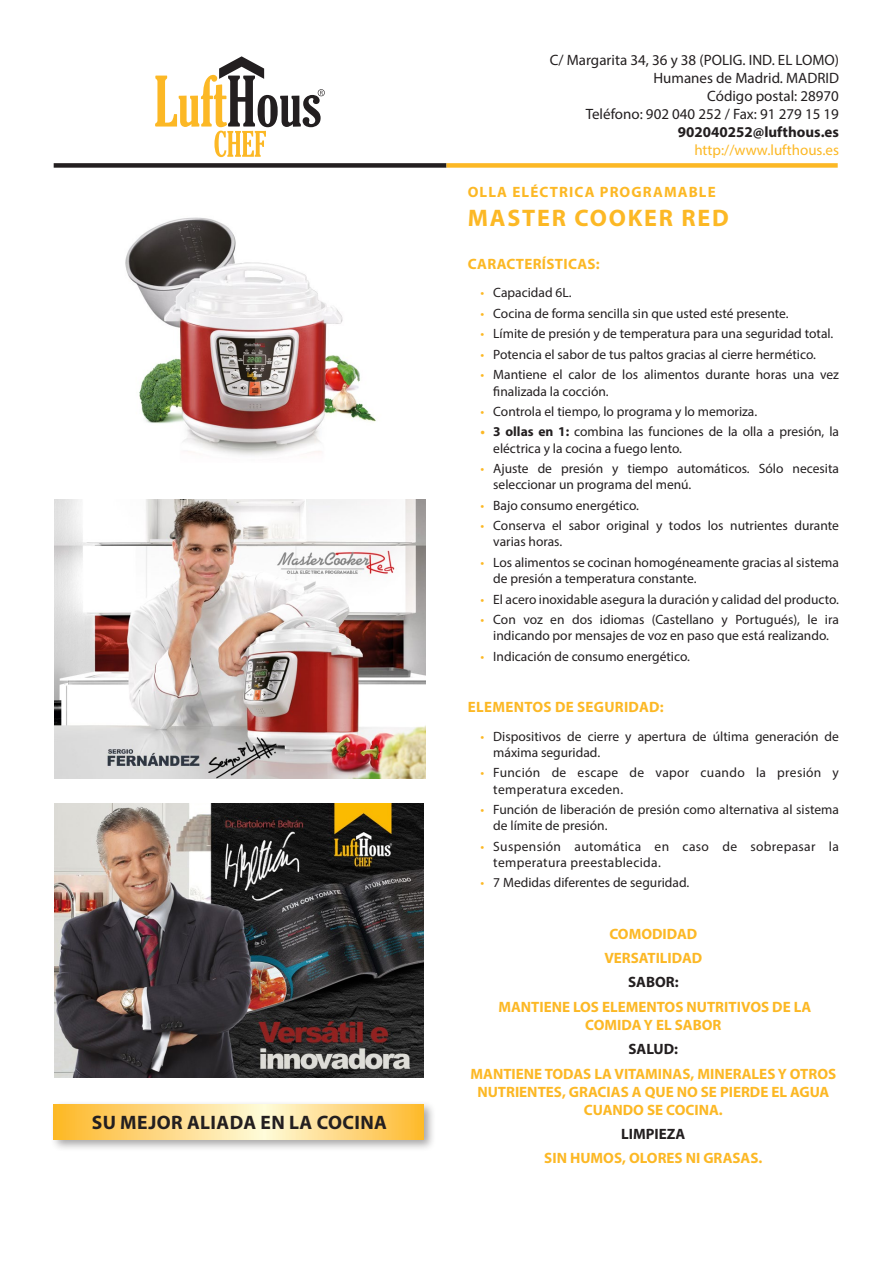
<style>
.page{position:relative;width:893px;height:1263px;background:#fff}
.page>*{position:absolute;margin:0;border:0;box-sizing:border-box;transform-origin:0 0}
.t1{font:700 24px "Myriad Pro";letter-spacing:.075em;color:#fcb825}
.t2{font:700 19.5px "Myriad Pro";letter-spacing:.02em;color:#231f20}
.t3{font:700 15px/18px "Myriad Pro";color:#fcb825;text-align:center}
.t4{font:15px/18px "Myriad Pro";color:#231f20;text-align:right}
.t5{font:700 15px "Myriad Pro";color:#231f20}
.t6{font:700 15px "Myriad Pro";letter-spacing:.02em;color:#fcb825}
.t7{font:700 15px "Myriad Pro";letter-spacing:.075em;color:#fcb825}
.t8{font:15px "Myriad Pro";color:#fcb825}
.t9{font:13.5px/16.2px "Myriad Pro";color:#231f20}
.t10{font:13.5px/16.2px "Myriad Pro";letter-spacing:.025em;color:#231f20}
.s1{color:#fcb825}
.s2{font-weight:700;color:#fcb825}
.s3{font-weight:700}
</style>
<div class="page">
<img style="left:125px;top:217px;width:251px;height:238px">
<img style="left:54px;top:499px;width:372px;height:279px">
<div style="left:54px;top:163px;width:392px;height:5px;background:#231f20"></div>
<div style="left:446px;top:163px;width:392px;height:5px;background:#fcb825"></div>
<div style="left:50px;top:1100px;width:386px;height:53px;background:#231f20;opacity:.4"></div>
<svg style="left:54px;top:1104px;width:369px;height:36px;background:#fed882"></svg>
<img style="left:54px;top:803px;width:370px;height:274px">
<svg style="left:155px;top:56px;width:170px;height:101px"></svg>
<h2 class="t2" style="left:92px;top:1110px;width:297px">SU MEJOR ALIADA EN LA COCINA</h2>
<p class="t4" style="left:550px;top:51px;width:291px">C/ Margarita 34, 36 y 38 (POLIG. IND. EL LOMO)<br>Humanes de Madrid. MADRID<br>Código postal: 28970<br>Teléfono: 902 040 252 / Fax: 91 279 15 19</p>
<p class="t5" style="left:678px;top:122px;width:163px">902040252@lufthous.es</p>
<p class="t8" style="left:694px;top:141px;width:146px">http://www.lufthous.es</p>
<p class="t7" style="left:468px;top:183px;width:249px">OLLA ELÉCTRICA PROGRAMABLE</p>
<h1 class="t1" style="left:468px;top:202px;width:263px">MASTER COOKER RED</h1>
<p class="t6" style="left:468px;top:254px;width:133px">CARACTERÍSTICAS:</p>
<p class="t9" style="left:480px;top:285px;width:93px"><span class="s1">•</span> Capacidad 6L.</p>
<p class="t9" style="left:480px;top:305px;width:310px"><span class="s1">•</span> Cocina de forma sencilla sin que usted esté presente.</p>
<p class="t9" style="left:480px;top:326px;width:354px"><span class="s1">•</span> Límite de presión y de temperatura para una seguridad total.</p>
<p class="t9" style="left:480px;top:346px;width:337px"><span class="s1">•</span> Potencia el sabor de tus paltos gracias al cierre hermético.</p>
<p class="t9" style="left:493px;top:366px;width:347px;text-indent:-13px"><span class="s1">•</span> Mantiene el calor de los alimentos durante horas una vez finalizada la cocción.</p>
<p class="t9" style="left:480px;top:403px;width:278px"><span class="s1">•</span> Controla el tiempo, lo programa y lo memoriza.</p>
<p class="t9" style="left:493px;top:424px;width:347px;text-indent:-13px"><span class="s2">•</span> <span class="s3">3 ollas en 1:</span> combina las funciones de la olla a presión, la eléctrica y la cocina a fuego lento.</p>
<p class="t9" style="left:493px;top:460px;width:347px;text-indent:-13px"><span class="s1">•</span> Ajuste de presión y tiempo automáticos. Sólo necesita seleccionar un programa del menú.</p>
<p class="t9" style="left:480px;top:497px;width:160px"><span class="s1">•</span> Bajo consumo energético.</p>
<p class="t9" style="left:493px;top:517px;width:347px;text-indent:-13px"><span class="s1">•</span> Conserva el sabor original y todos los nutrientes durante varias horas.</p>
<p class="t9" style="left:493px;top:554px;width:347px;text-indent:-13px"><span class="s1">•</span> Los alimentos se cocinan homogéneamente gracias al sistema de presión a temperatura constante.</p>
<p class="t9" style="left:480px;top:591px;width:360px"><span class="s1">•</span> El acero inoxidable asegura la duración y calidad del producto.</p>
<p class="t9" style="left:480px;top:611px;width:360px;text-align:center"><span class="s1">•</span> Con voz en dos idiomas (Castellano y Portugués), le ira indicando por mensajes de voz en paso que está realizando.</p>
<p class="t9" style="left:480px;top:648px;width:211px"><span class="s1">•</span> Indicación de consumo energético.</p>
<p class="t6" style="left:468px;top:697px;width:197px">ELEMENTOS DE SEGURIDAD:</p>
<p class="t9" style="left:493px;top:728px;width:347px;text-indent:-13px"><span class="s1">•</span> Dispositivos de cierre y apertura de última generación de máxima seguridad.</p>
<p class="t10" style="left:493px;top:765px;width:347px;text-indent:-13px"><span class="s1">•</span> Función de escape de vapor cuando la presión y temperatura exceden.</p>
<p class="t9" style="left:493px;top:801px;width:347px;text-indent:-13px"><span class="s1">•</span> Función de liberación de presión como alternativa al sistema de límite de presión.</p>
<p class="t10" style="left:493px;top:838px;width:347px;text-indent:-13px"><span class="s1">•</span> Suspensión automática en caso de sobrepasar la temperatura preestablecida.</p>
<p class="t9" style="left:480px;top:874px;width:210px"><span class="s1">•</span> 7 Medidas diferentes de seguridad.</p>
<p class="t3" style="left:604px;top:921px;width:100px;line-height:24.3px">COMODIDAD<br>VERSATILIDAD</p>
<p class="t5" style="left:628px;top:972px;width:52px">SABOR:</p>
<p class="t3" style="left:498px;top:997px;width:314px">MANTIENE LOS ELEMENTOS NUTRITIVOS DE LA<br>COMIDA Y EL SABOR</p>
<p class="t5" style="left:628px;top:1039px;width:51px">SALUD:</p>
<p class="t3" style="left:470px;top:1064px;width:367px">MANTIENE TODAS LA VITAMINAS, MINERALES Y OTROS<br>NUTRIENTES, GRACIAS A QUE NO SE PIERDE EL AGUA<br>CUANDO SE COCINA.</p>
<p class="t5" style="left:621px;top:1124px;width:66px">LIMPIEZA</p>
<p class="t3" style="left:544px;top:1149px;width:220px">SIN HUMOS, OLORES NI GRASAS.</p>
</div>
